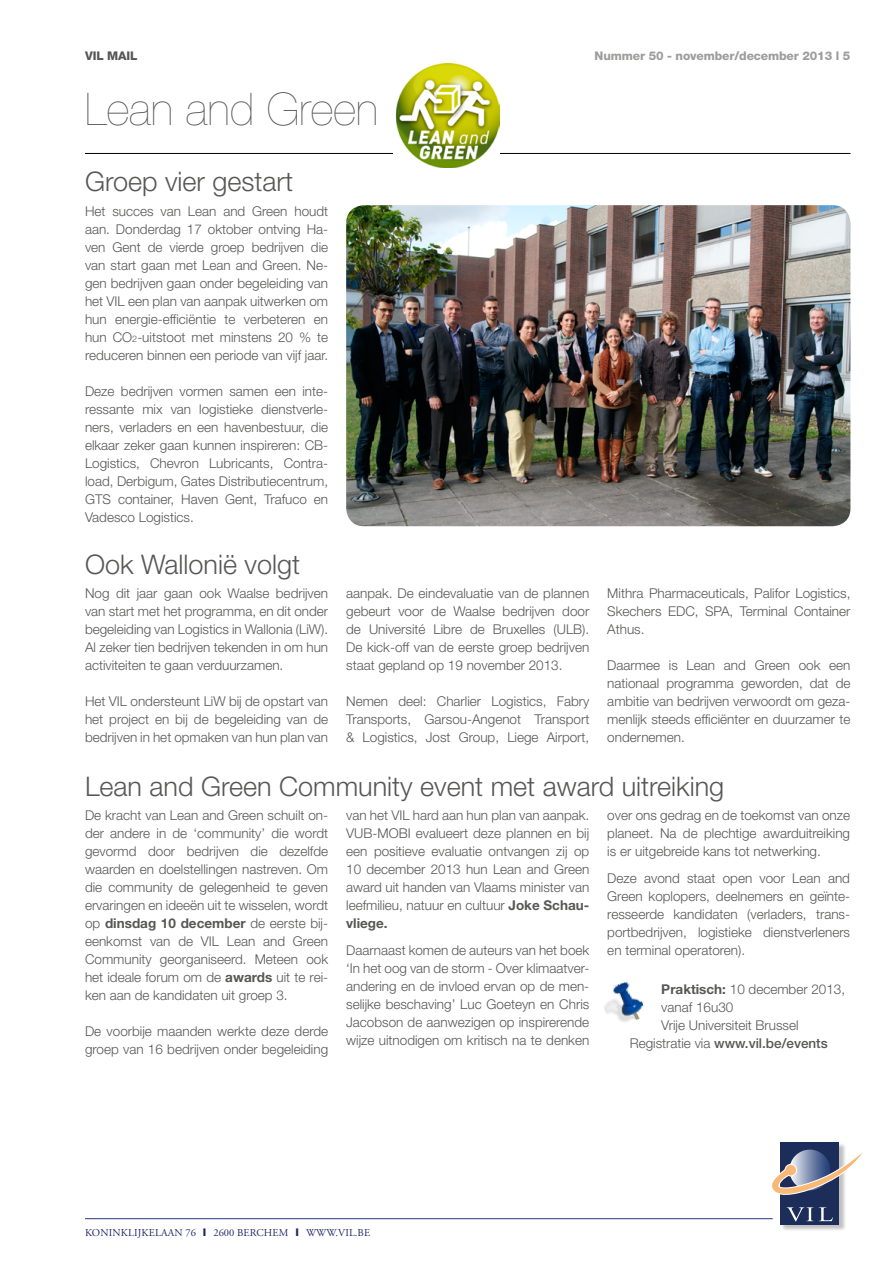
<style>
.page{position:relative;width:893px;height:1263px;background:#fff}
.page>*{position:absolute;margin:0;border:0;box-sizing:border-box;transform-origin:0 0}
.t1{font:200 45px "Helvetica Neue";color:#575756}
.t2{font:300 27px "Helvetica Neue";color:#575756}
.t3{font:300 13.5px/18px "Helvetica Neue";color:#575756;text-align:justify}
.t4{font:500 13.5px "Helvetica Neue";color:#575756}
.t5{font:800 12px "Helvetica Neue";letter-spacing:-.01em;color:#9d9d9c}
.t6{font:800 12px "Helvetica Neue";letter-spacing:-.01em;color:#575756}
.t7{font:10.5px "Adobe Garamond Pro";letter-spacing:.015em;color:#202967}
.s1{font-size:9px}
.s2{font-weight:700}
.s3{font-weight:300}
.s4{font-family:"Arial";font-weight:900}
</style>
<div class="page">
<hr style="left:85px;top:153px;width:765px;height:1px;background:#000">
<hr style="left:85px;top:1218px;width:688px;height:1px;background:#283583">
<img style="left:780px;top:1142px;width:65px;height:88px">
<div style="left:780px;top:1143px;width:59px;height:82px;background:#1c2d5a"></div>
<svg style="left:819px;top:1207px;width:14px;height:14px"></svg>
<svg style="left:787px;top:1207px;width:26px;height:14px"></svg>
<svg style="left:772px;top:1150px;width:90px;height:49px"></svg>
<img style="left:393px;top:64px;width:107px;height:103px">
<img style="left:346px;top:205px;width:504px;height:321px">
<img style="left:604px;top:981px;width:40px;height:41px">
<p class="t6" style="left:85px;top:49px;width:54px">VIL MAIL</p>
<p class="t5" style="left:595px;top:49px;width:257px">Nummer 50 - november/december 2013 l 5</p>
<h1 class="t1" style="left:85px;top:83px;width:295px">Lean and Green</h1>
<h2 class="t2" style="left:85px;top:165px;width:210px">Groep vier gestart</h2>
<p class="t3" style="left:85px;top:202px;width:245px">Het succes van Lean and Green houdt aan. Donderdag 17 oktober ontving Ha&shy;ven Gent de vierde groep bedrijven die van start gaan met Lean and Green. Ne&shy;gen bedrijven gaan onder begeleiding van het VIL een plan van aanpak uitwerken om hun energie-efficiëntie te verbeteren en hun CO<span class="s1">2</span>-uitstoot met minstens 20 % te reduceren binnen een periode van vijf jaar.</p>
<p class="t3" style="left:85px;top:382px;width:245px">Deze bedrijven vormen samen een inte&shy;ressante mix van logistieke dienstverle&shy;ners, verladers en een havenbestuur, die elkaar zeker gaan kunnen inspireren: CB-Logistics, Chevron Lubricants, Contra&shy;load, Derbigum, Gates Distributiecentrum, GTS container, Haven Gent, Trafuco en Vadesco Logistics.</p>
<h2 class="t2" style="left:85px;top:548px;width:217px">Ook Wallonië volgt</h2>
<p class="t3" style="left:85px;top:584px;width:245px">Nog dit jaar gaan ook Waalse bedrijven van start met het programma, en dit onder begeleiding van Logistics in Wallonia (LiW).<br>Al zeker tien bedrijven tekenden in om hun activiteiten te gaan verduurzamen.</p>
<p class="t3" style="left:85px;top:692px;width:245px">Het VIL ondersteunt LiW bij de opstart van het project en bij de begeleiding van de bedrijven in het opmaken van hun plan van</p>
<p class="t3" style="left:346px;top:584px;width:245px">aanpak. De eindevaluatie van de plannen gebeurt voor de Waalse bedrijven door de Université Libre de Bruxelles (ULB).<br>De kick-off van de eerste groep bedrijven staat gepland op 19 november 2013.</p>
<p class="t3" style="left:346px;top:692px;width:245px">Nemen deel: Charlier Logistics, Fabry Transports, Garsou-Angenot Transport &amp; Logistics, Jost Group, Liege Airport,</p>
<p class="t3" style="left:607px;top:584px;width:245px">Mithra Pharmaceuticals, Palifor Logistics, Skechers EDC, SPA, Terminal Container Athus.</p>
<p class="t3" style="left:607px;top:656px;width:245px">Daarmee is Lean and Green ook een nationaal programma geworden, dat de ambitie van bedrijven verwoordt om geza&shy;menlijk steeds efficiënter en duurzamer te ondernemen.</p>
<h2 class="t2" style="left:85px;top:770px;width:641px">Lean and Green Community event met award uitreiking</h2>
<p class="t3" style="left:85px;top:806px;width:245px">De kracht van Lean and Green schuilt on&shy;der andere in de ‘community’ die wordt gevormd door bedrijven die dezelfde waarden en doelstellingen nastreven. Om die community de gelegenheid te geven ervaringen en ideeën uit te wisselen, wordt op <span class="s2">dinsdag 10 december</span> de eerste bij&shy;eenkomst van de VIL Lean and Green Community georganiseerd. Meteen ook het ideale forum om de <span class="s2">awards</span> uit te rei&shy;ken aan de kandidaten uit groep 3.</p>
<p class="t3" style="left:85px;top:1022px;width:245px">De voorbije maanden werkte deze derde groep van 16 bedrijven onder begeleiding</p>
<p class="t3" style="left:346px;top:806px;width:245px">van het VIL hard aan hun plan van aanpak.<br>VUB-MOBI evalueert deze plannen en bij een positieve evaluatie ontvangen zij op 10 december 2013 hun Lean and Green award uit handen van Vlaams minister van leefmilieu, natuur en cultuur <span class="s2">Joke Schau&shy;vliege.</span></p>
<p class="t3" style="left:346px;top:941px;width:245px">Daarnaast komen de auteurs van het boek ‘In het oog van de storm - Over klimaatver&shy;andering en de invloed ervan op de men&shy;selijke beschaving’ Luc Goeteyn en Chris Jacobson de aanwezigen op inspirerende wijze uitnodigen om kritisch na te denken</p>
<p class="t3" style="left:607px;top:806px;width:244px">over ons gedrag en de toekomst van onze planeet. Na de plechtige awarduitreiking is er uitgebreide kans tot netwerking.</p>
<p class="t3" style="left:607px;top:869px;width:244px">Deze avond staat open voor Lean and Green koplopers, deelnemers en geïnte&shy;resseerde kandidaten (verladers, trans&shy;portbedrijven, logistieke dienstverleners en terminal operatoren).</p>
<p class="t3" style="left:661px;top:980px;width:185px"><span class="s2">Praktisch:</span> 10 december 2013,</p>
<p class="t3" style="left:661px;top:998px;width:74px">vanaf 16u30</p>
<p class="t3" style="left:661px;top:1016px;width:139px">Vrije Universiteit Brussel</p>
<p class="t4" style="left:630px;top:1035px;width:200px"><span class="s3">Registratie via</span> www.vil.be/events</p>
<p class="t7" style="left:85px;top:1226px;width:286px">KONINKLIJKELAAN 76 <span class="s4">l</span> 2600 BERCHEM <span class="s4">l</span> WWW.VIL.BE</p>
</div>
